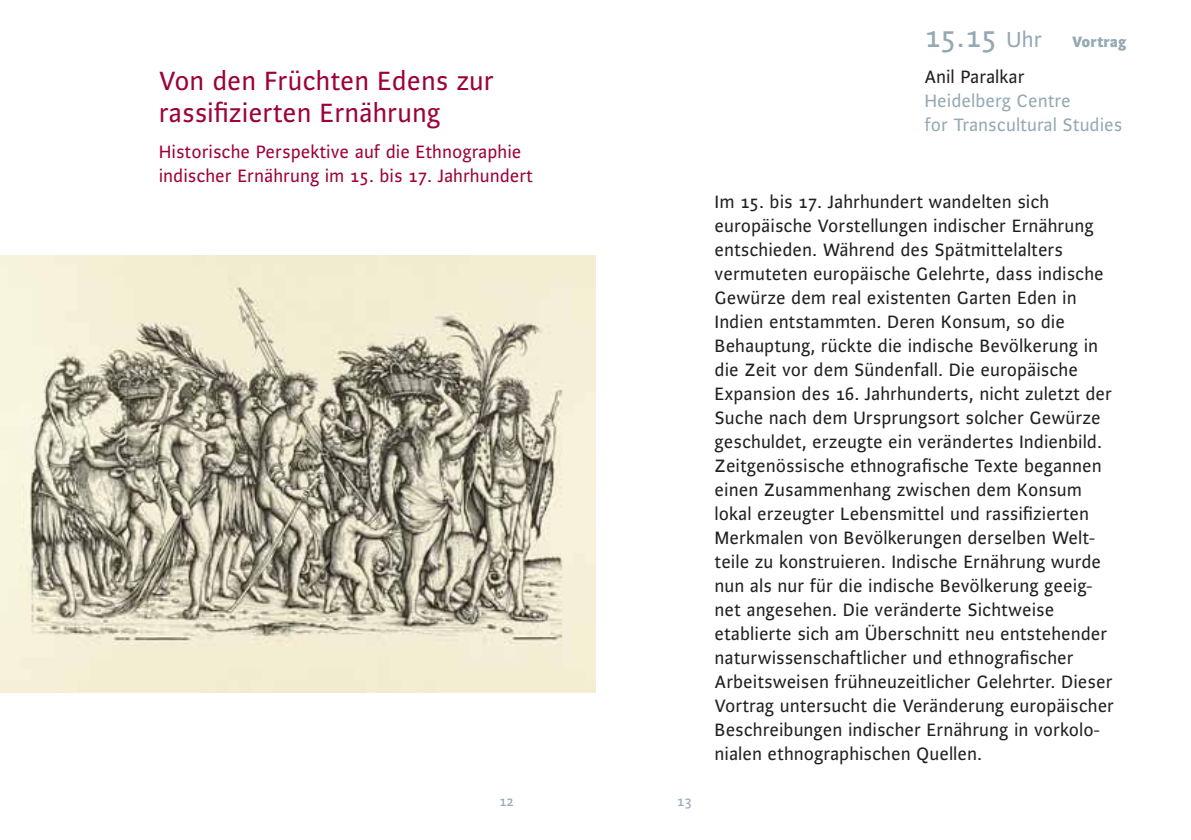
<style>
.page{position:relative;width:1191px;height:840px;background:#fff}
.page>*{position:absolute;margin:0;border:0;box-sizing:border-box;transform-origin:0 0}
.t1{font:32px "Alibi Roman Os F";color:#95a9b4}
.t2{font:28px/32px "Alibi Roman Os F";color:#9e0039}
.t3{font:19px/24px "Alibi Roman Os F";color:#231f20}
.t4{font:19px/24px "Alibi Roman Os F";color:#9e0039}
.t5{font:19px/24px "Alibi Roman Os F";color:#95a9b4}
.t6{font:800 16px "Alibi";color:#95a9b4}
.t7{font:15px "Alibi Roman Os F";color:#95a9b4}
.s1{font-size:23px}
</style>
<div class="page">
<img style="left:0;top:255px;width:595px;height:437px">
<h2 class="t2" style="left:159px;top:63px;width:337px">Von den Früchten Edens zur rassifizierten Ernährung</h2>
<p class="t4" style="left:159px;top:139px;width:376px">H istorische Perspektive auf die Ethnographie indischer Ernährung im 15. bis 17. Jahrhundert</p>
<p class="t7" style="left:499px;top:791px;width:16px">12</p>
<p class="t7" style="left:677px;top:791px;width:16px">13</p>
<h1 class="t1" style="left:924px;top:16px;width:119px">15.15 <span class="s1">Uhr</span></h1>
<p class="t6" style="left:1072px;top:31px;width:56px">Vortrag</p>
<p class="t3" style="left:924px;top:64px;width:102px">Anil Paralkar</p>
<p class="t5" style="left:924px;top:88px;width:199px">Heidelberg Centre<br>for Transcultural Studies</p>
<p class="t3" style="left:714px;top:189px;width:401px">I m 15. bis 17. Jahrhundert wandelten sich europäische Vorstellungen indischer Ernährung entschieden. Während des Spätmittelalters vermuteten europäische Gelehrte, dass indische Gewürze dem real existenten Garten Eden in<br>I ndien entstammten. Deren Konsum, so die Behauptung, rückte die indische Bevölkerung in die Zeit vor dem Sündenfall. Die europäische Expansion des 16. Jahrhunderts, nicht zuletzt der Suche nach dem U rsprungsort solcher Gewürze geschuldet, erzeugte ein verändertes I ndienbild.<br>Zeitgenössische ethnografische Texte begannen einen Zusammenhang zwischen dem Konsum lokal erzeugter Lebensmittel und rassifizierten Merkmalen von Bevölkerungen derselben Welt&shy;teile zu konstruieren. I ndische Ernährung wurde nun als nur für die indische Bevölkerung geeig&shy;net angesehen. Die veränderte Sichtweise etablierte sich am Überschnitt neu entstehender naturwissenschaftlicher und ethnografischer Arbeitsweisen frühneuzeitlicher Gelehrter. Dieser Vortrag untersucht die Veränderung europäischer Beschreibungen indischer Ernährung in vorkolo&shy;nialen ethnographischen Quellen.</p>
</div>
